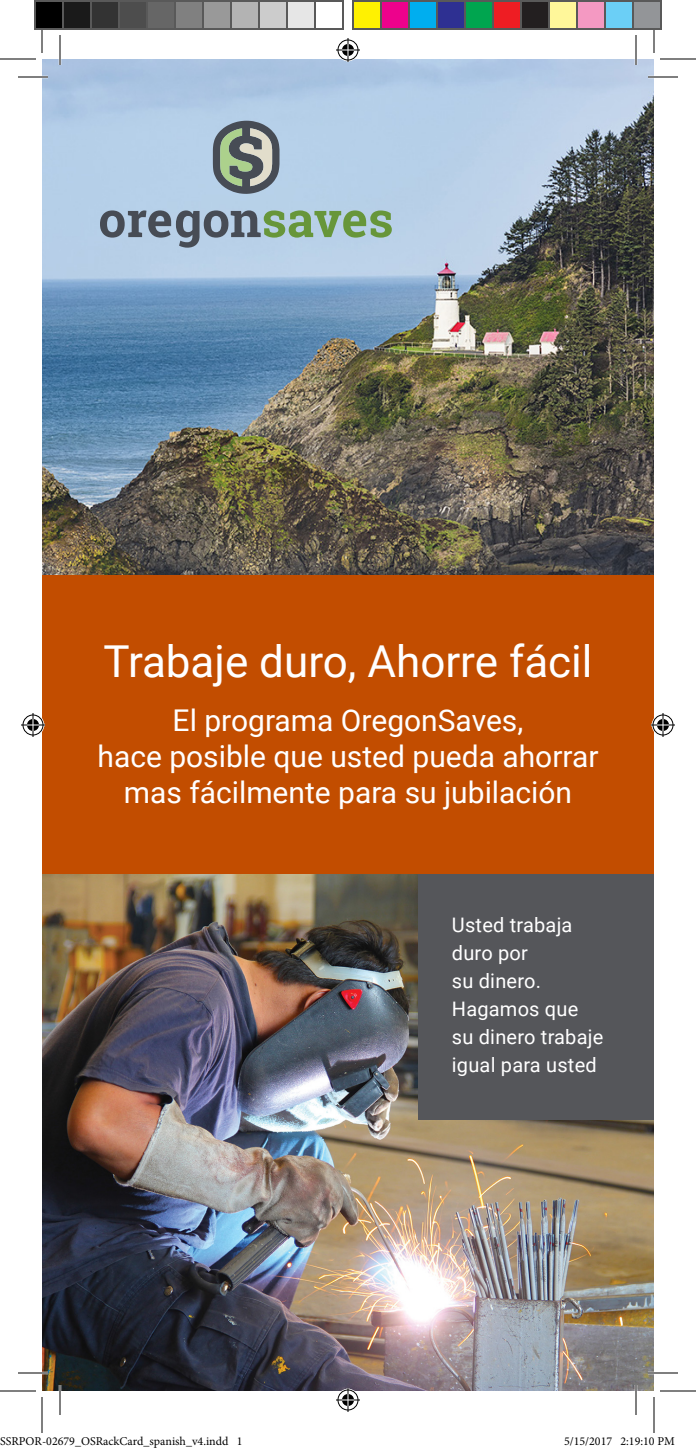
<style>
.page{position:relative;width:696px;height:1451px;background:#fff}
.page>*{position:absolute;margin:0;border:0;box-sizing:border-box;transform-origin:0 0}
.t1{font:44px "Roboto";color:#fff}
.t2{font:30px/36px "Roboto";color:#fff;text-align:center}
.t3{font:20px/28px "Roboto";letter-spacing:.01em;color:#fff}
.t4{font:12px "Minion Pro";color:#000}
</style>
<div class="page">
<img style="left:42px;top:59px;width:612px;height:516px">
<svg style="left:100px;top:210px;width:292px;height:38px;background:#8fa7a8"></svg>
<svg style="left:213px;top:121px;width:67px;height:73px;background:#828f8a"></svg>
<img style="left:42px;top:873px;width:612px;height:518px">
<div style="left:419px;top:873px;width:235px;height:247px;background:#55565a"></div>
<div style="left:42px;top:575px;width:612px;height:298px;background:#c24d00"></div>
<hr style="left:18px;top:76px;width:30px;height:2px;background:#fff">
<hr style="left:648px;top:76px;width:30px;height:2px;background:#fff">
<hr style="left:18px;top:1372px;width:30px;height:2px;background:#fff">
<hr style="left:648px;top:1372px;width:30px;height:2px;background:#fff">
<hr style="left:59px;top:35px;width:2px;height:30px;background:#fff">
<hr style="left:59px;top:1385px;width:2px;height:30px;background:#fff">
<hr style="left:635px;top:35px;width:2px;height:30px;background:#fff">
<hr style="left:18px;top:77px;width:30px;height:1px;background:#000">
<hr style="left:648px;top:77px;width:30px;height:1px;background:#000">
<hr style="left:18px;top:1373px;width:30px;height:1px;background:#000">
<hr style="left:648px;top:1373px;width:30px;height:1px;background:#000">
<hr style="left:60px;top:35px;width:1px;height:30px;background:#000">
<hr style="left:60px;top:1385px;width:1px;height:30px;background:#000">
<hr style="left:636px;top:35px;width:1px;height:30px;background:#000">
<hr style="left:0;top:59px;width:36px;height:1px;background:#000">
<hr style="left:660px;top:59px;width:36px;height:1px;background:#000">
<hr style="left:0;top:1391px;width:36px;height:1px;background:#000">
<hr style="left:660px;top:1391px;width:36px;height:1px;background:#000">
<hr style="left:42px;top:17px;width:1px;height:36px;background:#000">
<hr style="left:42px;top:1397px;width:1px;height:36px;background:#000">
<hr style="left:654px;top:17px;width:1px;height:36px;background:#000">
<svg style="left:336px;top:38px;width:24px;height:24px"></svg>
<svg style="left:336px;top:1388px;width:24px;height:24px"></svg>
<svg style="left:21px;top:713px;width:24px;height:24px"></svg>
<svg style="left:651px;top:713px;width:24px;height:24px"></svg>
<div style="left:35px;top:1px;width:28px;height:28px;background:#000"></div>
<div style="left:34px;top:0;width:30px;height:30px;border:2px solid #595959"></div>
<div style="left:63px;top:1px;width:28px;height:28px;background:#1a1a1a"></div>
<div style="left:62px;top:0;width:30px;height:30px;border:2px solid #595959"></div>
<div style="left:91px;top:1px;width:28px;height:28px;background:#333"></div>
<div style="left:90px;top:0;width:30px;height:30px;border:2px solid #595959"></div>
<div style="left:119px;top:1px;width:28px;height:28px;background:#4d4d4d"></div>
<div style="left:118px;top:0;width:30px;height:30px;border:2px solid #595959"></div>
<div style="left:147px;top:1px;width:28px;height:28px;background:#666"></div>
<div style="left:146px;top:0;width:30px;height:30px;border:2px solid #595959"></div>
<div style="left:175px;top:1px;width:28px;height:28px;background:#808080"></div>
<div style="left:174px;top:0;width:30px;height:30px;border:2px solid #595959"></div>
<div style="left:203px;top:1px;width:28px;height:28px;background:#999"></div>
<div style="left:202px;top:0;width:30px;height:30px;border:2px solid #595959"></div>
<div style="left:231px;top:1px;width:28px;height:28px;background:#b3b3b3"></div>
<div style="left:230px;top:0;width:30px;height:30px;border:2px solid #595959"></div>
<div style="left:259px;top:1px;width:28px;height:28px;background:#ccc"></div>
<div style="left:258px;top:0;width:30px;height:30px;border:2px solid #595959"></div>
<div style="left:287px;top:1px;width:28px;height:28px;background:#e6e6e6"></div>
<div style="left:286px;top:0;width:30px;height:30px;border:2px solid #595959"></div>
<div style="left:314px;top:0;width:30px;height:30px;border:2px solid #595959"></div>
<div style="left:353px;top:1px;width:28px;height:28px;background:#fff101"></div>
<div style="left:352px;top:0;width:30px;height:30px;border:2px solid #595959"></div>
<div style="left:381px;top:1px;width:28px;height:28px;background:#ed028c"></div>
<div style="left:380px;top:0;width:30px;height:30px;border:2px solid #595959"></div>
<div style="left:409px;top:1px;width:28px;height:28px;background:#00aeef"></div>
<div style="left:408px;top:0;width:30px;height:30px;border:2px solid #595959"></div>
<div style="left:437px;top:1px;width:28px;height:28px;background:#2e3092"></div>
<div style="left:436px;top:0;width:30px;height:30px;border:2px solid #595959"></div>
<div style="left:465px;top:1px;width:28px;height:28px;background:#00a54f"></div>
<div style="left:464px;top:0;width:30px;height:30px;border:2px solid #595959"></div>
<div style="left:493px;top:1px;width:28px;height:28px;background:#ee1d23"></div>
<div style="left:492px;top:0;width:30px;height:30px;border:2px solid #595959"></div>
<div style="left:521px;top:1px;width:28px;height:28px;background:#231f20"></div>
<div style="left:520px;top:0;width:30px;height:30px;border:2px solid #595959"></div>
<div style="left:549px;top:1px;width:28px;height:28px;background:#fff79a"></div>
<div style="left:548px;top:0;width:30px;height:30px;border:2px solid #595959"></div>
<div style="left:577px;top:1px;width:28px;height:28px;background:#f499c2"></div>
<div style="left:576px;top:0;width:30px;height:30px;border:2px solid #595959"></div>
<div style="left:605px;top:1px;width:28px;height:28px;background:#6bcff6"></div>
<div style="left:604px;top:0;width:30px;height:30px;border:2px solid #595959"></div>
<div style="left:633px;top:1px;width:28px;height:28px;background:#939598"></div>
<div style="left:632px;top:0;width:30px;height:30px;border:2px solid #595959"></div>
<svg style="left:620px;top:1380px;width:55px;height:53px"></svg>
<h1 class="t1" style="left:103px;top:631px;width:491px">Trabaje duro, Ahorre fácil</h1>
<p class="t2" style="left:98px;top:701px;width:502px">El programa OregonSaves,<br>hace posible que usted pueda ahorrar mas fácilmente para su jubilación</p>
<p class="t3" style="left:452px;top:910px;width:153px">Usted trabaja duro por<br>su dinero.<br>Hagamos que su dinero trabaje igual para usted</p>
<p class="t4" style="left:0;top:1433px;width:244px">SSRPOR-02679_OSRackCard_spanish_v4.indd 1</p>
<p class="t4" style="left:564px;top:1433px;width:112px">5/15/2017 2:19:10 PM</p>
</div>
